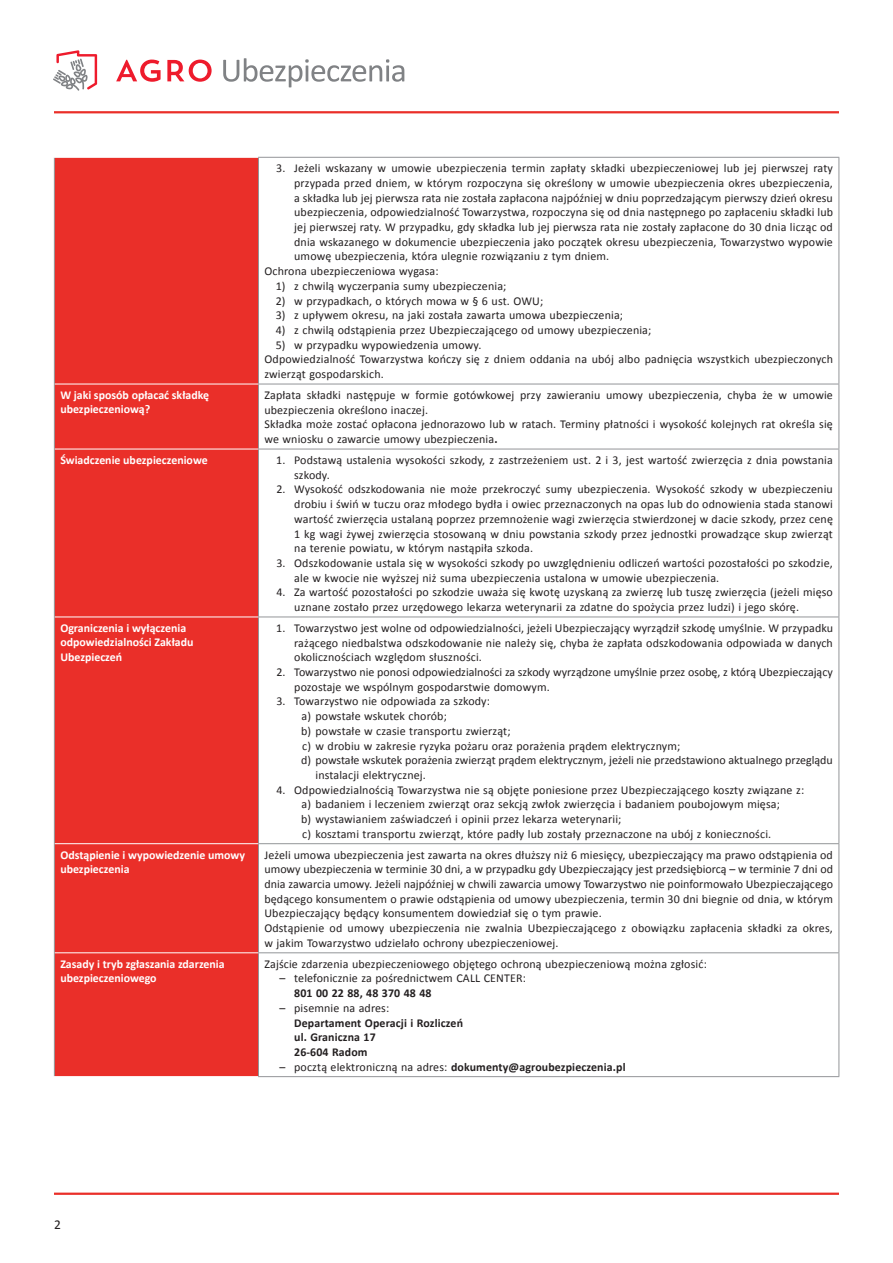
<style>
.page{position:relative;width:893px;height:1263px;background:#fff}
.page>*{position:absolute;margin:0;border:0;box-sizing:border-box;transform-origin:0 0}
.t1{font:13.5px "Calibri";color:#231f20}
.t2{font:12px/14.7px "Calibri";letter-spacing:.01em;color:#231f20}
.t3{font:700 12px/14.4px "Calibri";color:#fff}
.t4{font:700 12px/14.7px "Calibri";letter-spacing:.01em;color:#231f20}
.s1{font-weight:700}
.s2{font-weight:400}
</style>
<div class="page">
<hr style="left:54px;top:111px;width:785px;height:2px;background:#ea2f29">
<hr style="left:54px;top:1192px;width:785px;height:3px;background:#ea2f29">
<svg style="left:116px;top:60px;width:45px;height:22px"></svg>
<svg style="left:167px;top:60px;width:45px;height:22px"></svg>
<svg style="left:223px;top:58px;width:181px;height:29px"></svg>
<svg style="left:53px;top:50px;width:44px;height:41px"></svg>
<div style="left:55px;top:158px;width:203px;height:918px;background:#ea2f29"></div>
<svg style="left:259px;top:383px;width:579px;height:571px"></svg>
<hr style="left:54px;top:158px;width:1px;height:226px;background:#939598">
<hr style="left:258px;top:157px;width:581px;height:1px;background:#939598">
<hr style="left:258px;top:158px;width:1px;height:226px;background:#939598">
<hr style="left:838px;top:158px;width:1px;height:226px;background:#939598">
<hr style="left:54px;top:384px;width:1px;height:65px;background:#939598">
<hr style="left:258px;top:384px;width:581px;height:1px;background:#939598">
<hr style="left:258px;top:384px;width:1px;height:65px;background:#939598">
<hr style="left:838px;top:384px;width:1px;height:65px;background:#939598">
<hr style="left:54px;top:449px;width:1px;height:168px;background:#939598">
<hr style="left:258px;top:449px;width:581px;height:1px;background:#939598">
<hr style="left:258px;top:449px;width:1px;height:168px;background:#939598">
<hr style="left:838px;top:449px;width:1px;height:168px;background:#939598">
<hr style="left:54px;top:617px;width:1px;height:227px;background:#939598">
<hr style="left:258px;top:617px;width:581px;height:1px;background:#939598">
<hr style="left:258px;top:617px;width:1px;height:226px;background:#939598">
<hr style="left:838px;top:617px;width:1px;height:226px;background:#939598">
<hr style="left:54px;top:844px;width:1px;height:109px;background:#939598">
<hr style="left:258px;top:843px;width:581px;height:1px;background:#939598">
<hr style="left:258px;top:844px;width:1px;height:108px;background:#939598">
<hr style="left:838px;top:844px;width:1px;height:108px;background:#939598">
<hr style="left:54px;top:953px;width:1px;height:123px;background:#939598">
<hr style="left:258px;top:952px;width:581px;height:1px;background:#939598">
<hr style="left:258px;top:953px;width:1px;height:123px;background:#939598">
<hr style="left:838px;top:953px;width:1px;height:123px;background:#939598">
<hr style="left:258px;top:1076px;width:581px;height:1px;background:#939598">
<hr style="left:55px;top:384px;width:203px;height:1px;background:#fff">
<hr style="left:55px;top:449px;width:203px;height:1px;background:#fff">
<hr style="left:55px;top:617px;width:203px;height:1px;background:#fff">
<hr style="left:55px;top:843px;width:203px;height:1px;background:#fff">
<hr style="left:55px;top:952px;width:203px;height:1px;background:#fff">
<p class="t2" style="left:276px;top:161px;width:558px">3. Jeżeli wskazany w umowie ubezpieczenia termin zapłaty składki ubezpieczeniowej lub jej pierwszej raty</p>
<p class="t2" style="left:294px;top:175px;width:540px">przypada przed dniem, w którym rozpoczyna się określony w umowie ubezpieczenia okres ubezpieczenia,</p>
<p class="t2" style="left:294px;top:190px;width:540px">a składka lub jej pierwsza rata nie została zapłacona najpóźniej w dniu poprzedzającym pierwszy dzień okresu</p>
<p class="t2" style="left:294px;top:205px;width:540px">ubezpieczenia, odpowiedzialność Towarzystwa, rozpoczyna się od dnia następnego po zapłaceniu składki lub</p>
<p class="t2" style="left:294px;top:219px;width:540px">jej pierwszej raty. W przypadku, gdy składka lub jej pierwsza rata nie zostały zapłacone do 30 dnia licząc od</p>
<p class="t2" style="left:294px;top:234px;width:540px">dnia wskazanego w dokumencie ubezpieczenia jako początek okresu ubezpieczenia, Towarzystwo wypowie</p>
<p class="t2" style="left:294px;top:249px;width:317px">umowę ubezpieczenia, która ulegnie rozwiązaniu z tym dniem.</p>
<p class="t2" style="left:264px;top:263px;width:176px">Ochrona ubezpieczeniowa wygasa:</p>
<p class="t2" style="left:276px;top:278px;width:232px">1) z chwilą wyczerpania sumy ubezpieczenia;</p>
<p class="t2" style="left:276px;top:293px;width:269px">2) w przypadkach, o których mowa w § 6 ust. OWU;</p>
<p class="t2" style="left:276px;top:308px;width:349px">3) z upływem okresu, na jaki została zawarta umowa ubezpieczenia;</p>
<p class="t2" style="left:276px;top:322px;width:377px">4) z chwilą odstąpienia przez Ubezpieczającego od umowy ubezpieczenia;</p>
<p class="t2" style="left:264px;top:337px;width:570px;text-indent:11px">5) w przypadku wypowiedzenia umowy.<br>Odpowiedzialność Towarzystwa kończy się z dniem oddania na ubój albo padnięcia wszystkich ubezpieczonych zwierząt gospodarskich.</p>
<p class="t3" style="left:60px;top:387px;width:150px">W jaki sposób opłacać składkę ubezpieczeniową?</p>
<p class="t2" style="left:264px;top:387px;width:570px">Zapłata składki następuje w formie gotówkowej przy zawieraniu umowy ubezpieczenia, chyba że w umowie ubezpieczenia określono inaczej.<br>Składka może zostać opłacona jednorazowo lub w ratach. Terminy płatności i wysokość kolejnych rat określa się we wniosku o zawarcie umowy ubezpieczenia<span class="s1">.</span></p>
<p class="t3" style="left:60px;top:452px;width:149px">Świadczenie ubezpieczeniowe</p>
<p class="t2" style="left:294px;top:452px;width:540px;text-indent:-18px">1. Podstawą ustalenia wysokości szkody, z zastrzeżeniem ust. 2 i 3, jest wartość zwierzęcia z dnia powstania szkody.</p>
<p class="t2" style="left:294px;top:482px;width:540px;text-align:justify;text-indent:-18px">2. Wysokość odszkodowania nie może przekroczyć sumy ubezpieczenia. Wysokość szkody w ubezpieczeniu drobiu i świń w tuczu oraz młodego bydła i owiec przeznaczonych na opas lub do odnowienia stada stanowi wartość zwierzęcia ustalaną poprzez przemnożenie wagi zwierzęcia stwierdzonej w dacie szkody, przez cenę 1 kg wagi żywej zwierzęcia stosowaną w dniu powstania szkody przez jednostki prowadzące skup zwierząt na terenie powiatu, w którym nastąpiła szkoda.</p>
<p class="t2" style="left:294px;top:555px;width:540px;text-indent:-18px">3. Odszkodowanie ustala się w wysokości szkody po uwzględnieniu odliczeń wartości pozostałości po szkodzie, ale w kwocie nie wyższej niż suma ubezpieczenia ustalona w umowie ubezpieczenia.</p>
<p class="t2" style="left:294px;top:585px;width:540px;text-indent:-18px">4. Za wartość pozostałości po szkodzie uważa się kwotę uzyskaną za zwierzę lub tuszę zwierzęcia (jeżeli mięso uznane zostało przez urzędowego lekarza weterynarii za zdatne do spożycia przez ludzi) i jego skórę.</p>
<p class="t3" style="left:60px;top:620px;width:135px">Ograniczenia i wyłączenia odpowiedzialności Zakładu<br>Ubezpieczeń</p>
<p class="t2" style="left:294px;top:620px;width:540px;text-align:justify;text-indent:-18px">1. Towarzystwo jest wolne od odpowiedzialności, jeżeli Ubezpieczający wyrządził szkodę umyślnie. W przypadku rażącego niedbalstwa odszkodowanie nie należy się, chyba że zapłata odszkodowania odpowiada w danych okolicznościach względom słuszności.</p>
<p class="t2" style="left:294px;top:664px;width:540px;text-indent:-18px">2. Towarzystwo nie ponosi odpowiedzialności za szkody wyrządzone umyślnie przez osobę, z którą Ubezpieczający pozostaje we wspólnym gospodarstwie domowym.</p>
<p class="t2" style="left:276px;top:694px;width:215px">3. Towarzystwo nie odpowiada za szkody:</p>
<p class="t2" style="left:302px;top:708px;width:147px">a) powstałe wskutek chorób;</p>
<p class="t2" style="left:301px;top:723px;width:211px">b) powstałe w czasie transportu zwierząt;</p>
<p class="t2" style="left:302px;top:738px;width:380px">c) w drobiu w zakresie ryzyka pożaru oraz porażenia prądem elektrycznym;</p>
<p class="t2" style="left:301px;top:752px;width:533px">d) powstałe wskutek porażenia zwierząt prądem elektrycznym, jeżeli nie przedstawiono aktualnego przeglądu</p>
<p class="t2" style="left:315px;top:767px;width:112px">instalacji elektrycznej.</p>
<p class="t2" style="left:301px;top:782px;width:505px;text-indent:-25px">4. Odpowiedzialnością Towarzystwa nie są objęte poniesione przez Ubezpieczającego koszty związane z: a) badaniem i leczeniem zwierząt oraz sekcją zwłok zwierzęcia i badaniem poubojowym mięsa;<br>b) wystawianiem zaświadczeń i opinii przez lekarza weterynarii;<br>c) kosztami transportu zwierząt, które padły lub zostały przeznaczone na ubój z konieczności.</p>
<p class="t3" style="left:60px;top:847px;width:186px">Odstąpienie i wypowiedzenie umowy ubezpieczenia</p>
<p class="t2" style="left:264px;top:847px;width:570px">Jeżeli umowa ubezpieczenia jest zawarta na okres dłuższy niż 6 miesięcy, ubezpieczający ma prawo odstąpienia od umowy ubezpieczenia w terminie 30 dni, a w przypadku gdy Ubezpieczający jest przedsiębiorcą – w terminie 7 dni od dnia zawarcia umowy. Jeżeli najpóźniej w chwili zawarcia umowy Towarzystwo nie poinformowało Ubezpieczającego będącego konsumentem o prawie odstąpienia od umowy ubezpieczenia, termin 30 dni biegnie od dnia, w którym Ubezpieczający będący konsumentem dowiedział się o tym prawie.<br>Odstąpienie od umowy ubezpieczenia nie zwalnia Ubezpieczającego z obowiązku zapłacenia składki za okres, w jakim Towarzystwo udzielało ochrony ubezpieczeniowej.</p>
<p class="t3" style="left:60px;top:956px;width:166px">Zasady i tryb zgłaszania zdarzenia ubezpieczeniowego</p>
<p class="t2" style="left:264px;top:956px;width:444px">Zajście zdarzenia ubezpieczeniowego objętego ochroną ubezpieczeniową można zgłosić:</p>
<p class="t2" style="left:280px;top:971px;width:248px">– telefonicznie za pośrednictwem CALL CENTER:</p>
<p class="t4" style="left:294px;top:985px;width:139px">801 00 22 88, 48 370 48 48</p>
<p class="t2" style="left:280px;top:1000px;width:111px">– pisemnie na adres:</p>
<p class="t4" style="left:294px;top:1015px;width:170px">Departament Operacji i Rozliczeń ul. Graniczna 17<br>26-604 Radom</p>
<p class="t4" style="left:280px;top:1059px;width:347px"><span class="s2">– pocztą elektroniczną na adres:</span> dokumenty@agroubezpieczenia.pl</p>
<p class="t1" style="left:54px;top:1215px;width:8px">2</p>
</div>
